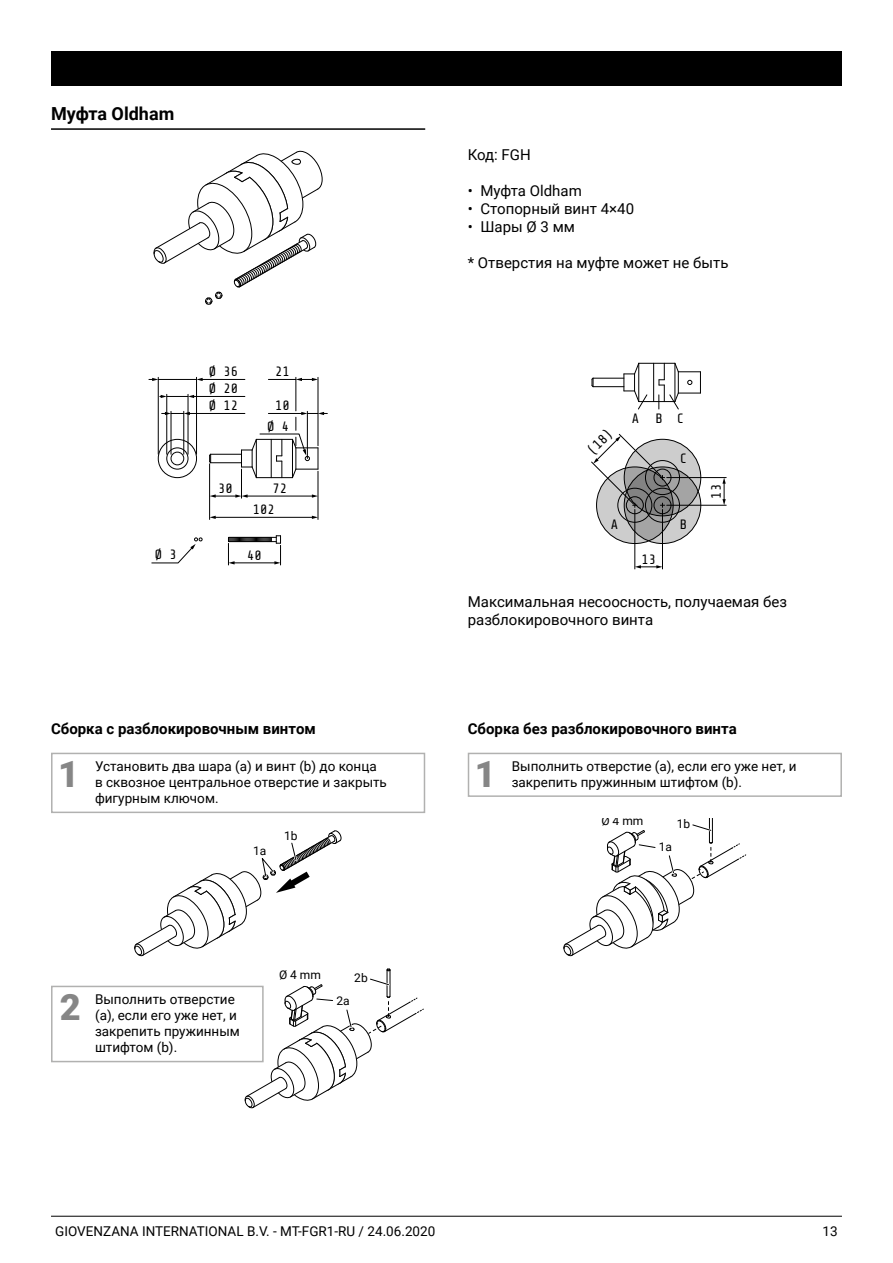
<style>
.page{position:relative;width:893px;height:1263px;background:#fff}
.page>*{position:absolute;margin:0;border:0;box-sizing:border-box;transform-origin:0 0}
.t1{font:900 36.3px "Roboto";color:#868686}
.t2{font:700 18px "Roboto";color:#000}
.t3{font:15px/18px "Roboto";color:#000}
.t4{font:700 15px "Roboto";color:#000}
.t5{font:13.5px/16.2px "Roboto";color:#000}
.t6{font:13.5px/20.5px "Share Tech Mono";color:#000;text-align:center}
.t7{font:12px "Roboto";color:#000}
</style>
<div class="page">
<hr style="left:51px;top:1216px;width:791px;height:1px;background:#000">
<div style="left:51px;top:51px;width:791px;height:34px;background:#000"></div>
<hr style="left:51px;top:128px;width:374px;height:2px;background:#000">
<div style="left:205px;top:297px;width:7px;height:8px;border:1px solid #000;border-radius:50%"></div>
<svg style="left:153px;top:151px;width:170px;height:153px"></svg>
<div style="left:158px;top:439px;width:39px;height:39px;border:1px solid #000;border-radius:50%"></div>
<div style="left:166px;top:447px;width:22px;height:22px;border:1px solid #000;border-radius:50%"></div>
<div style="left:171px;top:452px;width:13px;height:13px;border:1px solid #000;border-radius:50%"></div>
<hr style="left:158px;top:377px;width:1px;height:77px;background:#000">
<hr style="left:196px;top:377px;width:1px;height:77px;background:#000">
<hr style="left:209px;top:464px;width:1px;height:55px;background:#000">
<hr style="left:295px;top:377px;width:1px;height:34px;background:#000">
<hr style="left:307px;top:411px;width:1px;height:47px;background:#000">
<hr style="left:318px;top:377px;width:1px;height:69px;background:#000">
<hr style="left:318px;top:471px;width:1px;height:48px;background:#000">
<hr style="left:188px;top:394px;width:1px;height:60px;background:#000">
<hr style="left:166px;top:394px;width:1px;height:60px;background:#000">
<hr style="left:171px;top:411px;width:1px;height:43px;background:#000">
<hr style="left:183px;top:411px;width:1px;height:43px;background:#000">
<hr style="left:158px;top:379px;width:39px;height:1px;background:#000">
<svg style="left:268px;top:378px;width:50px;height:3px"></svg>
<hr style="left:215px;top:517px;width:98px;height:1px;background:#000">
<svg style="left:210px;top:516px;width:6px;height:3px"></svg>
<svg style="left:312px;top:516px;width:6px;height:3px"></svg>
<svg style="left:228px;top:535px;width:53px;height:30px"></svg>
<svg style="left:209px;top:412px;width:118px;height:86px"></svg>
<svg style="left:149px;top:378px;width:9px;height:3px"></svg>
<hr style="left:189px;top:413px;width:56px;height:1px;background:#000">
<svg style="left:162px;top:412px;width:28px;height:3px"></svg>
<hr style="left:201px;top:379px;width:44px;height:1px;background:#000">
<svg style="left:197px;top:378px;width:6px;height:3px"></svg>
<hr style="left:193px;top:396px;width:52px;height:1px;background:#000">
<svg style="left:160px;top:395px;width:34px;height:3px"></svg>
<svg style="left:151px;top:537px;width:51px;height:27px"></svg>
<hr style="left:639px;top:363px;width:36px;height:1px;background:#000">
<hr style="left:639px;top:401px;width:36px;height:1px;background:#000">
<hr style="left:653px;top:363px;width:1px;height:39px;background:#000">
<svg style="left:591px;top:377px;width:3px;height:11px"></svg>
<hr style="left:593px;top:378px;width:31px;height:1px;background:#000">
<hr style="left:593px;top:386px;width:31px;height:1px;background:#000">
<svg style="left:596px;top:467px;width:77px;height:76px"></svg>
<div style="left:617px;top:488px;width:35px;height:35px;border:1px solid #000;border-radius:50%"></div>
<svg style="left:624px;top:439px;width:77px;height:77px"></svg>
<div style="left:645px;top:460px;width:35px;height:35px;border:1px solid #000;border-radius:50%"></div>
<svg style="left:624px;top:467px;width:77px;height:76px;background:#989898"></svg>
<div style="left:645px;top:488px;width:35px;height:35px;border:1px solid #000;border-radius:50%"></div>
<div style="left:654px;top:496px;width:17px;height:18px;border:1px solid #000;border-radius:50%"></div>
<svg style="left:623px;top:362px;width:25px;height:48px"></svg>
<svg style="left:658px;top:362px;width:43px;height:48px"></svg>
<hr style="left:634px;top:509px;width:1px;height:60px;background:#000">
<hr style="left:662px;top:509px;width:1px;height:60px;background:#000">
<hr style="left:667px;top:505px;width:59px;height:1px;background:#000">
<hr style="left:667px;top:477px;width:59px;height:1px;background:#000">
<svg style="left:635px;top:565px;width:27px;height:3px"></svg>
<svg style="left:722px;top:478px;width:4px;height:27px"></svg>
<svg style="left:591px;top:433px;width:74px;height:74px"></svg>
<svg style="left:134px;top:830px;width:208px;height:127px"></svg>
<svg style="left:244px;top:968px;width:180px;height:141px"></svg>
<svg style="left:563px;top:818px;width:183px;height:139px"></svg>
<div style="left:51px;top:753px;width:374px;height:60px;border:2px solid #b1b1b0"></div>
<div style="left:52px;top:986px;width:211px;height:75px;background:#fff"></div>
<div style="left:51px;top:986px;width:213px;height:76px;border:2px solid #b1b1b0"></div>
<div style="left:468px;top:753px;width:374px;height:44px;border:2px solid #b1b1b0"></div>
<h2 class="t2" style="left:51px;top:101px;width:125px">Муфта Oldham</h2>
<p class="t6" style="left:209px;top:362px;width:31px">Ø 36</p>
<p class="t6" style="left:209px;top:396px;width:31px">Ø 12</p>
<p class="t6" style="left:209px;top:379px;width:31px">Ø 20</p>
<p class="t6" style="left:275px;top:362px;width:16px">21</p>
<p class="t6" style="left:267px;top:396px;width:24px">10<br>Ø 4</p>
<p class="t6" style="left:218px;top:478px;width:16px">30</p>
<p class="t6" style="left:272px;top:478px;width:16px">72</p>
<p class="t6" style="left:253px;top:500px;width:23px">102</p>
<p class="t6" style="left:155px;top:545px;width:23px">Ø 3</p>
<p class="t6" style="left:247px;top:545px;width:16px">40</p>
<p class="t3" style="left:468px;top:145px;width:65px">Код: FGH</p>
<p class="t3" style="left:468px;top:181px;width:116px">• Муфта Oldham</p>
<p class="t3" style="left:468px;top:199px;width:168px">• Стопорный винт 4×40</p>
<p class="t3" style="left:468px;top:217px;width:109px">• Шары Ø 3 мм</p>
<p class="t3" style="left:468px;top:253px;width:262px">* Отверстия на муфте может не быть</p>
<p class="t6" style="left:583px;top:445px;width:31px;rotate:-45deg">(18)</p>
<p class="t6" style="left:632px;top:408px;width:54px">ABC</p>
<p class="t6" style="left:680px;top:449px;width:9px">C</p>
<p class="t6" style="left:611px;top:515px;width:9px">A</p>
<p class="t6" style="left:680px;top:515px;width:9px">B</p>
<p class="t6" style="left:641px;top:549px;width:16px">13</p>
<p class="t6" style="left:706px;top:499px;width:16px;rotate:-90deg">13</p>
<p class="t3" style="left:468px;top:592px;width:321px">Максимальная несоосность, получаемая без разблокировочного винта</p>
<p class="t4" style="left:51px;top:718px;width:266px">Сборка с разблокировочным винтом</p>
<p class="t4" style="left:468px;top:718px;width:270px">Сборка без разблокировочного винта</p>
<h1 class="t1" style="left:58px;top:748px;width:23px">1</h1>
<p class="t5" style="left:95px;top:757px;width:293px">Установить два шара (a) и винт (b) до конца в сквозное центральное отверстие и закрыть фигурным ключом.</p>
<p class="t7" style="left:253px;top:842px;width:15px">1a</p>
<p class="t7" style="left:284px;top:827px;width:15px">1b</p>
<h1 class="t1" style="left:60px;top:981px;width:23px">2</h1>
<p class="t5" style="left:95px;top:990px;width:146px">Выполнить отверстие (a), если его уже нет, и закрепить пружинным штифтом (b).</p>
<p class="t7" style="left:279px;top:966px;width:43px">Ø 4 mm</p>
<p class="t7" style="left:354px;top:969px;width:15px">2b</p>
<p class="t7" style="left:336px;top:993px;width:15px">2a</p>
<h1 class="t1" style="left:475px;top:748px;width:23px">1</h1>
<p class="t5" style="left:512px;top:757px;width:286px">Выполнить отверстие (a), если его уже нет, и закрепить пружинным штифтом (b).</p>
<p class="t7" style="left:601px;top:812px;width:43px">Ø 4 mm</p>
<p class="t7" style="left:677px;top:815px;width:15px">1b</p>
<p class="t7" style="left:659px;top:838px;width:15px">1a</p>
<p class="t5" style="left:55px;top:1223px;width:382px">GIOVENZANA INTERNATIONAL B.V. - MT-FGR1-RU / 24.06.2020</p>
<p class="t5" style="left:822px;top:1223px;width:17px">13</p>
</div>
